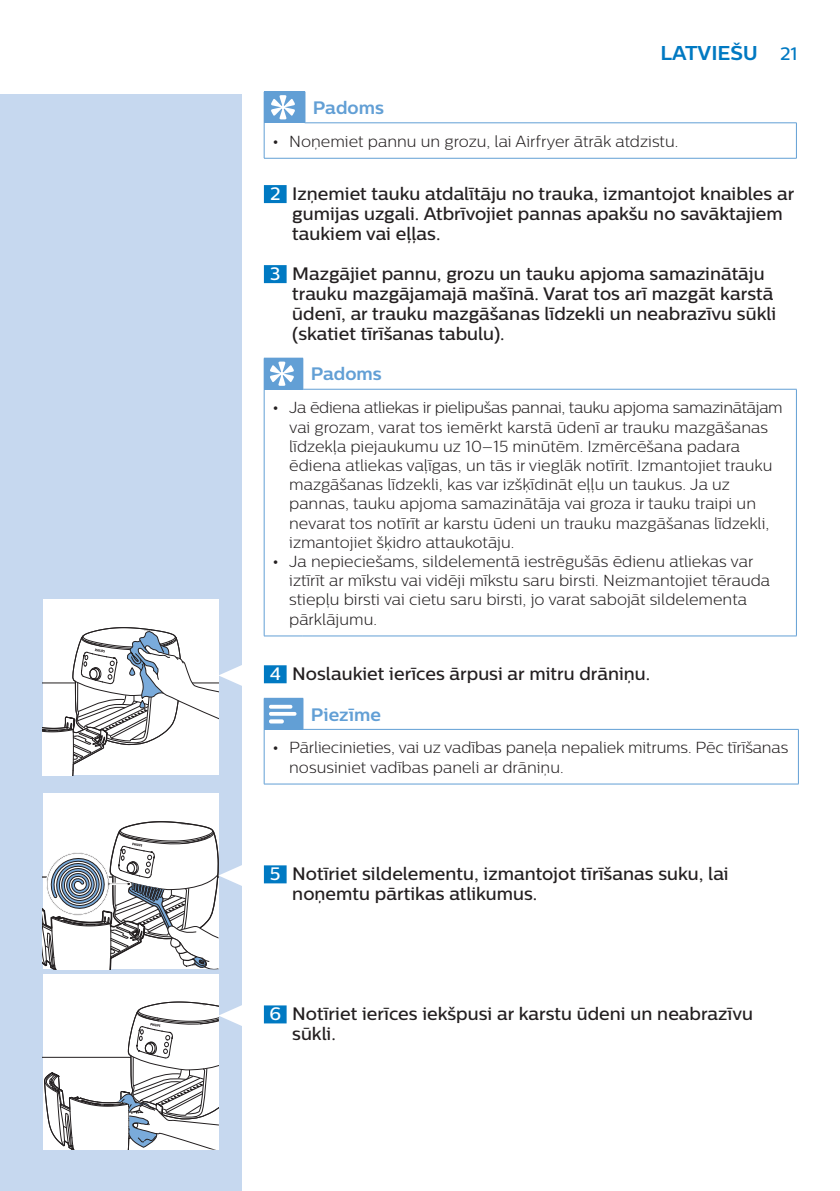
<style>
.page{position:relative;width:840px;height:1191px;background:#fff}
.page>*{position:absolute;margin:0;border:0;box-sizing:border-box;transform-origin:0 0}
.t1{font:700 20px "Centrale Sans";color:#0079c2}
.actionlist-item-para{font:500 18px/20px "Centrale Sans";color:#231f20}
.cautions-caption-par{font:700 18px "Centrale Sans";color:#629fd5}
.t2{font:300 16px/19.2px "Centrale Sans";color:#231f20}
.s1{font-weight:500;font-size:18px}
.s2{font-family:"Gill Sans Alt One WGL Light";font-weight:400;font-size:14.2px}
.s3{color:#fff}
</style>
<div class="page">
<div style="left:0;top:95px;width:241px;height:1096px;background:#c6d8ef"></div>
<div style="left:264px;top:185px;width:22px;height:18px;background:#0079c2"></div>
<div style="left:264px;top:265px;width:22px;height:18px;background:#0079c2"></div>
<div style="left:264px;top:665px;width:22px;height:18px;background:#0079c2"></div>
<div style="left:264px;top:865px;width:22px;height:18px;background:#0079c2"></div>
<div style="left:264px;top:1005px;width:22px;height:18px;background:#0079c2"></div>
<div style="left:264px;top:92px;width:41px;height:31px;background:#629fd5"></div>
<hr style="left:795px;top:123px;width:1px;height:35px;background:#629fd5">
<hr style="left:264px;top:123px;width:1px;height:35px;background:#629fd5">
<hr style="left:264px;top:158px;width:41px;height:1px;background:#629fd5">
<hr style="left:305px;top:158px;width:491px;height:1px;background:#629fd5">
<hr style="left:264px;top:91px;width:41px;height:1px;background:#629fd5">
<hr style="left:304px;top:122px;width:492px;height:1px;background:#629fd5">
<svg style="left:271px;top:95px;width:24px;height:24px"></svg>
<div style="left:264px;top:358px;width:39px;height:31px;background:#629fd5"></div>
<hr style="left:795px;top:389px;width:1px;height:246px;background:#629fd5">
<hr style="left:264px;top:389px;width:1px;height:246px;background:#629fd5">
<hr style="left:264px;top:635px;width:39px;height:1px;background:#629fd5">
<hr style="left:303px;top:635px;width:493px;height:1px;background:#629fd5">
<hr style="left:302px;top:389px;width:494px;height:1px;background:#629fd5">
<svg style="left:270px;top:361px;width:23px;height:25px"></svg>
<div style="left:264px;top:698px;width:39px;height:31px;background:#629fd5"></div>
<hr style="left:797px;top:729px;width:1px;height:54px;background:#629fd5">
<hr style="left:264px;top:729px;width:1px;height:54px;background:#629fd5">
<hr style="left:264px;top:783px;width:39px;height:1px;background:#629fd5">
<hr style="left:303px;top:783px;width:495px;height:1px;background:#629fd5">
<hr style="left:302px;top:729px;width:496px;height:1px;background:#629fd5">
<svg style="left:269px;top:705px;width:27px;height:18px"></svg>
<div style="left:43px;top:599px;width:175px;height:176px;background:#fff"></div>
<svg style="left:43px;top:626px;width:199px;height:149px"></svg>
<div style="left:43px;top:793px;width:175px;height:176px;background:#fff"></div>
<svg style="left:43px;top:820px;width:199px;height:149px"></svg>
<div style="left:43px;top:974px;width:176px;height:175px;background:#fff"></div>
<hr style="left:43px;top:1056px;width:176px;height:1px;background:#231f20">
<svg style="left:44px;top:1001px;width:198px;height:148px"></svg>
<p class="t1" style="left:660px;top:41px;width:138px">LATVIEŠU <span class="s1">21</span></p>
<p class="cautions-caption-par" style="left:313px;top:97px;width:72px">Padoms</p>
<p class="t2" style="left:272px;top:131px;width:407px"><span class="s2">•</span> Noņemiet pannu un grozu, lai Airfryer ātrāk atdzistu.</p>
<p class="actionlist-item-para" style="left:292px;top:183px;width:503px;text-indent:-22px"><span class="s3">2</span> Izņemiet tauku atdalītāju no trauka, izmantojot knaibles ar gumijas uzgali. Atbrīvojiet pannas apakšu no savāktajiem taukiem vai eļļas.</p>
<p class="actionlist-item-para" style="left:292px;top:263px;width:485px;text-indent:-22px"><span class="s3">3</span> Mazgājiet pannu, grozu un tauku apjoma samazinātāju trauku mazgājamajā mašīnā. Varat tos arī mazgāt karstā ūdenī, ar trauku mazgāšanas līdzekli un neabrazīvu sūkli (skatiet tīrīšanas tabulu).</p>
<p class="cautions-caption-par" style="left:311px;top:363px;width:72px">Padoms</p>
<p class="t2" style="left:289px;top:398px;width:495px;text-indent:-17px"><span class="s2">•</span> Ja ēdiena atliekas ir pielipušas pannai, tauku apjoma samazinātājam vai grozam, varat tos iemērkt karstā ūdenī ar trauku mazgāšanas līdzekļa piejaukumu uz 10–15 minūtēm. Izmērcēšana padara ēdiena atliekas vaļīgas, un tās ir vieglāk notīrīt. Izmantojiet trauku mazgāšanas līdzekli, kas var izšķīdināt eļļu un taukus. Ja uz pannas, tauku apjoma samazinātāja vai groza ir tauku traipi un nevarat tos notīrīt ar karstu ūdeni un trauku mazgāšanas līdzekli, izmantojiet šķidro attaukotāju.</p>
<p class="t2" style="left:289px;top:551px;width:482px;text-indent:-17px"><span class="s2">•</span> Ja nepieciešams, sildelementā iestrēgušās ēdienu atliekas var iztīrīt ar mīkstu vai vidēji mīkstu saru birsti. Neizmantojiet tērauda stiepļu birsti vai cietu saru birsti, jo varat sabojāt sildelementa pārklājumu.</p>
<p class="actionlist-item-para" style="left:269px;top:663px;width:382px"><span class="s3">4</span> Noslaukiet ierīces ārpusi ar mitru drāniņu.</p>
<p class="cautions-caption-par" style="left:311px;top:703px;width:71px">Piezīme</p>
<p class="t2" style="left:289px;top:738px;width:500px;text-indent:-17px"><span class="s2">•</span> Pārliecinieties, vai uz vadības paneļa nepaliek mitrums. Pēc tīrīšanas nosusiniet vadības paneli ar drāniņu.</p>
<p class="actionlist-item-para" style="left:292px;top:863px;width:437px;text-indent:-22px"><span class="s3">5</span> Notīriet sildelementu, izmantojot tīrīšanas suku, lai noņemtu pārtikas atlikumus.</p>
<p class="actionlist-item-para" style="left:292px;top:1003px;width:462px;text-indent:-23px"><span class="s3">6</span> Notīriet ierīces iekšpusi ar karstu ūdeni un neabrazīvu sūkli.</p>
</div>
